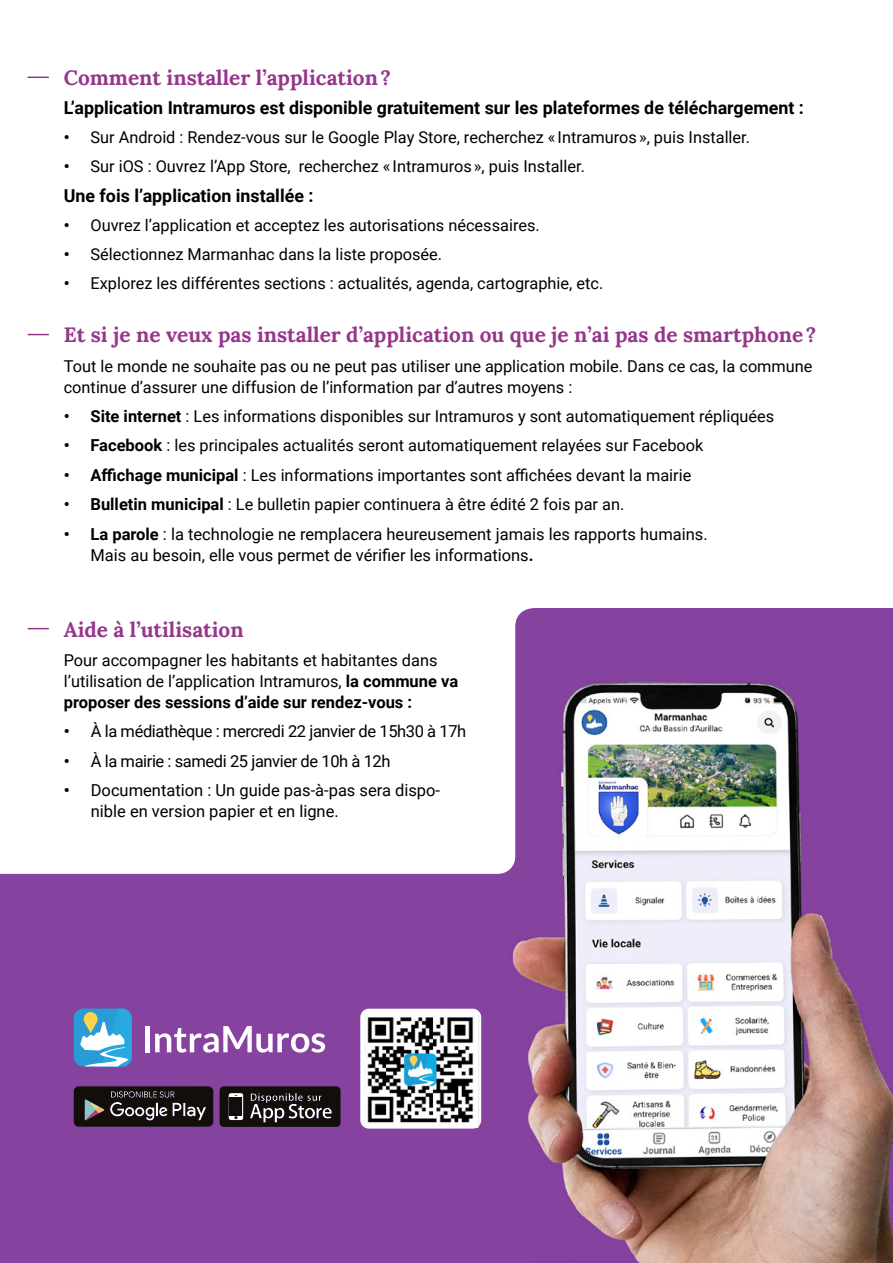
<style>
.page{position:relative;width:893px;height:1263px;background:#fff}
.page>*{position:absolute;margin:0;border:0;box-sizing:border-box;transform-origin:0 0}
.t1{font:20.85px "Lora";color:#96368b}
.t2{font:700 17.85px "Roboto";color:#000}
.t3{font:16.5px/21px "Roboto";color:#000}
.t4{font:16.5px "Roboto";letter-spacing:-.025em;color:#000}
.t5{font:700 16.5px "Roboto";color:#000}
.t6{font:16.35px/20.9px "Roboto";color:#000}
.s1{font-weight:700}
.s2{font-weight:700;font-size:16.5px}
</style>
<div class="page">
<img style="left:0;top:608px;width:893px;height:655px">
<svg style="left:0;top:608px;width:515px;height:266px"></svg>
<svg style="left:495px;top:608px;width:41px;height:17px"></svg>
<svg style="left:28px;top:77px;width:21px;height:1px"></svg>
<svg style="left:28px;top:334px;width:21px;height:1px"></svg>
<svg style="left:28px;top:628px;width:21px;height:1px"></svg>
<svg style="left:220px;top:1086px;width:121px;height:41px;background:#342e2e"></svg>
<svg style="left:74px;top:1086px;width:139px;height:41px;background:#312c2b"></svg>
<div style="left:74px;top:1008px;width:58px;height:58px;background:#299cd6;border-radius:9px"></div>
<svg style="left:79px;top:1008px;width:53px;height:65px"></svg>
<div style="left:84px;top:1012px;width:14px;height:14px;background:#ffd44a;border-radius:50%"></div>
<hr style="left:145px;top:1026px;width:4px;height:26px;background:#fff">
<svg style="left:155px;top:1026px;width:170px;height:26px"></svg>
<div style="left:360px;top:1009px;width:121px;height:119px;background:#fff;border-radius:9px"></div>
<img style="left:367px;top:1012px;width:112px;height:115px">
<p class="t1" style="left:64px;top:61px;width:329px">Comment installer l’application?</p>
<p class="t2" style="left:64px;top:95px;width:742px">L’application Intramuros est disponible gratuitement sur les plateformes de téléchargement :</p>
<p class="t6" style="left:64px;top:126px;width:688px"><span class="s1">•</span> Sur Android : Rendez-vous sur le Google Play Store, recherchez « Intramuros », puis Installer.</p>
<p class="t6" style="left:64px;top:156px;width:523px"><span class="s1">•</span> Sur iOS : Ouvrez l’App Store, recherchez « Intramuros », puis Installer.</p>
<p class="t2" style="left:64px;top:183px;width:251px">Une fois l’application installée :</p>
<p class="t6" style="left:64px;top:214px;width:477px"><span class="s1">•</span> Ouvrez l’application et acceptez les autorisations nécessaires.</p>
<p class="t6" style="left:64px;top:243px;width:380px"><span class="s1">•</span> Sélectionnez Marmanhac dans la liste proposée.</p>
<p class="t6" style="left:64px;top:272px;width:541px"><span class="s1">•</span> Explorez les différentes sections : actualités, agenda, cartographie, etc.</p>
<p class="t1" style="left:64px;top:319px;width:754px">Et si je ne veux pas installer d’application ou que je n’ai pas de smartphone?</p>
<p class="t6" style="left:64px;top:355px;width:750px">Tout le monde ne souhaite pas ou ne peut pas utiliser une application mobile. Dans ce cas, la commune continue d’assurer une diffusion de l’information par d’autres moyens :</p>
<p class="t6" style="left:64px;top:405px;width:712px"><span class="s2">• Site internet</span> : Les informations disponibles sur Intramuros y sont automatiquement répliquées</p>
<p class="t6" style="left:64px;top:434px;width:641px"><span class="s2">• Facebook</span> : les principales actualités seront automatiquement relayées sur Facebook</p>
<p class="t6" style="left:64px;top:464px;width:629px"><span class="s2">• Affichage municipal</span> : Les informations importantes sont affichées devant la mairie</p>
<p class="t6" style="left:64px;top:493px;width:562px"><span class="s2">• Bulletin municipal</span> : Le bulletin papier continuera à être édité 2 fois par an.</p>
<p class="t3" style="left:91px;top:523px;width:619px;text-indent:-27px"><span class="s1">• La parole</span> : la technologie ne remplacera heureusement jamais les rapports humains.<br>Mais au besoin, elle vous permet de vérifier les informations<span class="s1">.</span></p>
<p class="t1" style="left:64px;top:613px;width:181px">Aide à l’utilisation</p>
<p class="t6" style="left:64px;top:649px;width:396px">Pour accompagner les habitants et habitantes dans l’utilisation de l’application Intramuros, <span class="s2">la commune va</span></p>
<p class="t5" style="left:64px;top:690px;width:350px">proposer des sessions d’aide sur rendez-vous :</p>
<p class="t4" style="left:64px;top:720px;width:404px"><span class="s1">•</span> À la médiathèque : mercredi 22 janvier de 15h30 à 17h</p>
<p class="t4" style="left:64px;top:749px;width:328px"><span class="s1">•</span> À la mairie : samedi 25 janvier de 10h à 12h</p>
<p class="t3" style="left:91px;top:779px;width:351px;text-indent:-27px"><span class="s1">•</span> Documentation : Un guide pas-à-pas sera dispo&shy;nible en version papier et en ligne.</p>
</div>
